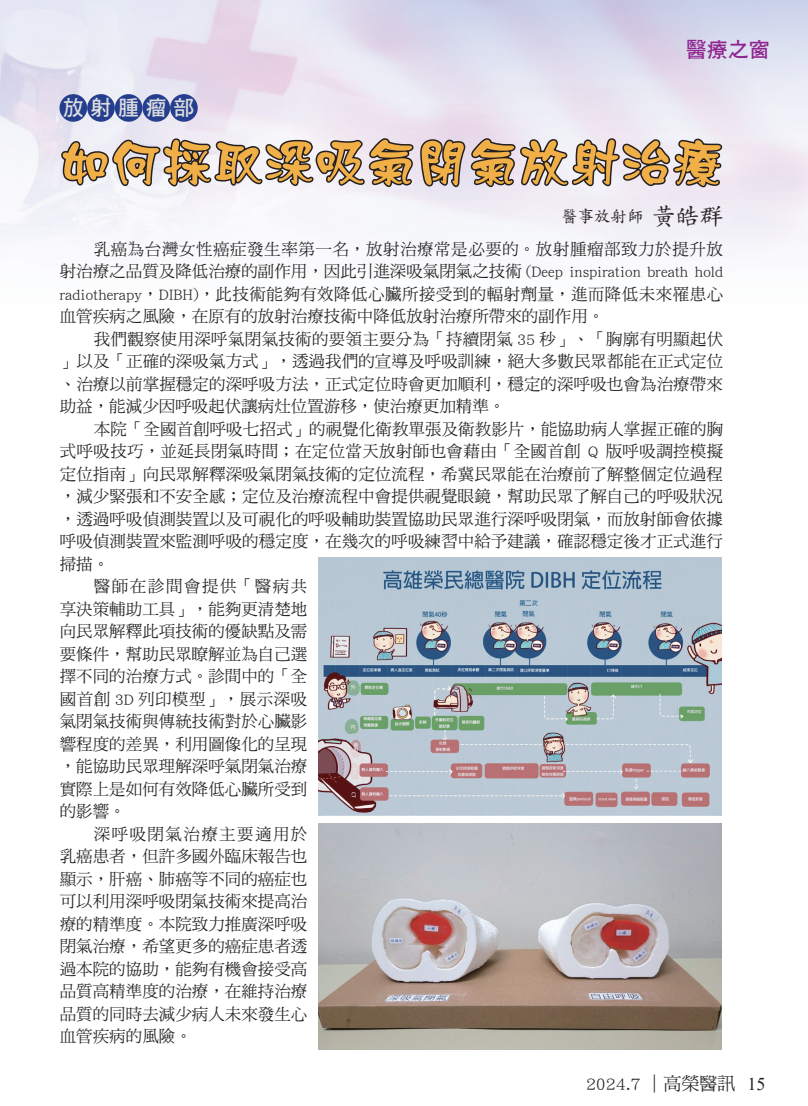
<style>
.page{position:relative;width:808px;height:1106px;background:#fff}
.page>*{position:absolute;margin:0;border:0;box-sizing:border-box;transform-origin:0 0}
.t1{font:51px "DF Liu Li Bd HK BF";color:#f0b047}
.t2{font:21px "DF Hei Std W7";letter-spacing:.32em;color:#dcdddf}
.t3{font:21px "DF Hei Std W7";color:#90268f}
.t4{font:18px "DF Ming Std W5";color:#231f20}
.t5{font:16.5px/22.5px "DF Ming Std W5";color:#231f20;text-align:justify}
.t6{font:16.5px "DF Kai Shu Md HK BF";color:#231f20}
.s1{font-size:24px}
.s2{font-family:"Times New Roman"}
</style>
<div class="page">
<svg style="left:60px;top:77px;width:664px;height:211px"></svg>
<img style="left:318px;top:557px;width:403px;height:258px">
<div style="left:60px;top:94px;width:27px;height:28px;background:#253f8e;border-radius:50%"></div>
<div style="left:87px;top:94px;width:28px;height:28px;background:#253f8e;border-radius:50%"></div>
<div style="left:115px;top:94px;width:27px;height:28px;background:#253f8e;border-radius:50%"></div>
<div style="left:142px;top:94px;width:28px;height:28px;background:#253f8e;border-radius:50%"></div>
<div style="left:170px;top:94px;width:28px;height:28px;background:#253f8e;border-radius:50%"></div>
<img style="left:318px;top:824px;width:403px;height:225px">
<p class="t2" style="left:63px;top:96px;width:133px">放射腫瘤部</p>
<p class="t3" style="left:686px;top:38px;width:85px">醫療之窗</p>
<p class="t1" style="left:60px;top:137px;width:664px">如何採取深吸氣閉氣放射治療</p>
<p class="t6" style="left:561px;top:207px;width:164px">醫事放射師 <span class="s1">黃皓群</span></p>
<p class="t5" style="left:60px;top:237px;width:665px;text-indent:34px">乳癌為台灣女性癌症發生率第一名，放射治療常是必要的。放射腫瘤部致力於提升放射治療之品質及降低治療的副作用，因此引進深吸氣閉氣之技術 (Deep inspiration breath hold radiotherapy，DIBH)，此技術能夠有效降低心臟所接受到的輻射劑量，進而降低未來罹患心血管疾病之風險，在原有的放射治療技術中降低放射治療所帶來的副作用。</p>
<p class="t5" style="left:60px;top:327px;width:665px;text-indent:34px">我們觀察使用深呼氣閉氣技術的要領主要分為「持續閉氣 35 秒」、「胸廓有明顯起伏」以及「正確的深吸氣方式」，透過我們的宣導及呼吸訓練，絕大多數民眾都能在正式定位、治療以前掌握穩定的深呼吸方法，正式定位時會更加順利，穩定的深呼吸也會為治療帶來助益，能減少因呼吸起伏讓病灶位置游移，使治療更加精準。</p>
<p class="t5" style="left:60px;top:417px;width:665px;text-indent:34px">本院「全國首創呼吸七招式」的視覺化衛教單張及衛教影片，能協助病人掌握正確的胸式呼吸技巧，並延長閉氣時間；在定位當天放射師也會藉由「全國首創 Q 版呼吸調控模擬定位指南」向民眾解釋深吸氣閉氣技術的定位流程，希冀民眾能在治療前了解整個定位過程，減少緊張和不安全感；定位及治療流程中會提供視覺眼鏡，幫助民眾了解自己的呼吸狀況，透過呼吸偵測裝置以及可視化的呼吸輔助裝置協助民眾進行深呼吸閉氣，而放射師會依據呼吸偵測裝置來監測呼吸的穩定度，在幾次的呼吸練習中給予建議，確認穩定後才正式進行掃描。</p>
<p class="t5" style="left:60px;top:575px;width:249px;text-indent:34px">醫師在診間會提供「醫病共享決策輔助工具」，能夠更清楚地向民眾解釋此項技術的優缺點及需要條件，幫助民眾瞭解並為自己選擇不同的治療方式。診間中的「全國首創 3D 列印模型」，展示深吸氣閉氣技術與傳統技術對於心臟影響程度的差異，利用圖像化的呈現，能協助民眾理解深呼氣閉氣治療實際上是如何有效降低心臟所受到的影響。</p>
<p class="t5" style="left:60px;top:822px;width:249px;text-indent:34px">深呼吸閉氣治療主要適用於乳癌患者，但許多國外臨床報告也顯示，肝癌、肺癌等不同的癌症也可以利用深呼吸閉氣技術來提高治療的精準度。本院致力推廣深呼吸閉氣治療，希望更多的癌症患者透過本院的協助，能夠有機會接受高品質高精準度的治療，在維持治療品質的同時去減少病人未來發生心血管疾病的風險。</p>
<p class="t4" style="left:586px;top:1074px;width:181px">2024.7 ∣高榮醫訊 <span class="s2">15</span></p>
</div>
